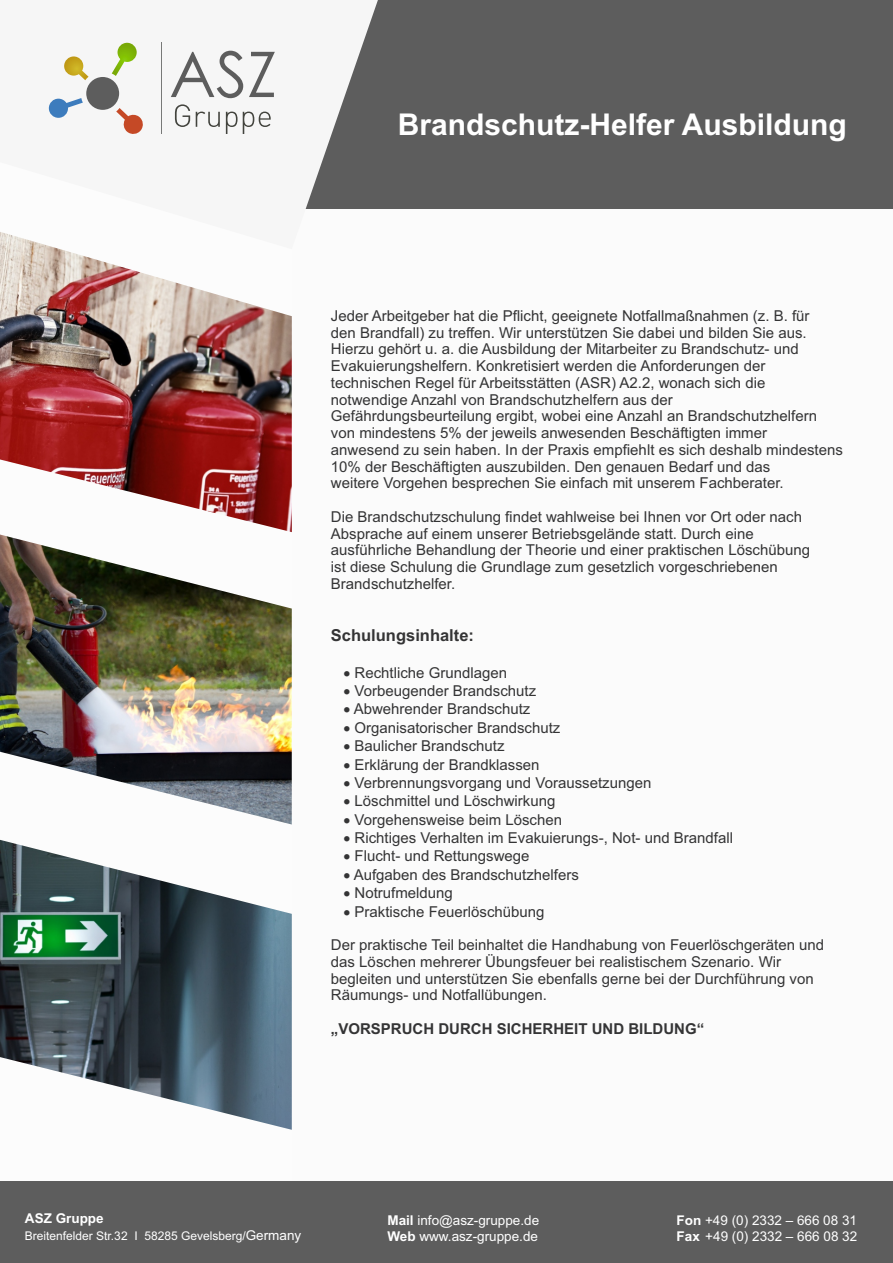
<style>
.page{position:relative;width:893px;height:1263px;background:#fff}
.page>*{position:absolute;margin:0;border:0;box-sizing:border-box;transform-origin:0 0}
.t1{font:63px "Century Gothic";color:#5d5d5d}
.t2{font:700 30px "Arial";color:#fff}
.t3{font:700 16.5px "Arial";color:#343435}
.t4{font:15px/16.8px "Arial";color:#343435}
.t5{font:700 15px "Arial";color:#343435}
.t6{font:13.5px/16.2px "Arial";color:#fff}
.t7{font:700 13.5px "Arial";color:#fff}
.t8{font:13.35px "Arial";color:#fff}
.t9{font:12px "Arial";color:#fff}
.s1{font-size:13.5px}
.s2{font-weight:700}
</style>
<div class="page">
<div style="left:282px;top:205px;width:611px;height:977px;background:#fbfbfb"></div>
<div style="left:247px;top:0;width:646px;height:209px;background:#5d5d5d"></div>
<img style="left:0;top:249px;width:292px;height:575px">
<img style="left:0;top:839px;width:292px;height:291px">
<svg style="left:0;top:0;width:378px;height:249px;fill:#f6f6f6"></svg>
<div style="left:0;top:1181px;width:893px;height:82px;background:#5d5d5d"></div>
<hr style="left:161px;top:43px;width:1px;height:91px;background:#787978">
<svg style="left:175px;top:104px;width:15px;height:23px"></svg>
<svg style="left:196px;top:112px;width:24px;height:15px"></svg>
<svg style="left:226px;top:112px;width:45px;height:22px"></svg>
<svg style="left:64px;top:56px;width:25px;height:24px"></svg>
<svg style="left:112px;top:43px;width:25px;height:33px"></svg>
<svg style="left:116px;top:108px;width:28px;height:27px"></svg>
<svg style="left:49px;top:98px;width:34px;height:20px"></svg>
<div style="left:86px;top:77px;width:33px;height:33px;background:#5d5d5d;border-radius:50%"></div>
<h1 class="t1" style="left:169px;top:50px;width:110px">ASZ</h1>
<h2 class="t2" style="left:398px;top:113px;width:450px">Brandschutz-Helfer Ausbildung</h2>
<p class="t4" style="left:331px;top:309px;width:513px">Jeder Arbeitgeber hat die Pflicht, geeignete Notfallmaßnahmen (z. B. für<br>den Brandfall) zu treffen. Wir unterstützen Sie dabei und bilden Sie aus.<br>Hierzu gehört u. a. die Ausbildung der Mitarbeiter zu Brandschutz- und Evakuierungshelfern. Konkretisiert werden die Anforderungen der technischen Regel für Arbeitsstätten (ASR) A2.2, wonach sich die notwendige Anzahl von Brandschutzhelfern aus der<br>Gefährdungsbeurteilung ergibt, wobei eine Anzahl an Brandschutzhelfern von mindestens 5% der jeweils anwesenden Beschäftigten immer<br>anwesend zu sein haben. In der Praxis empfiehlt es sich deshalb mindestens 10% der Beschäftigten auszubilden. Den genauen Bedarf und das<br>weitere Vorgehen besprechen Sie einfach mit unserem Fachberater.</p>
<p class="t4" style="left:331px;top:510px;width:481px">Die Brandschutzschulung findet wahlweise bei Ihnen vor Ort oder nach Absprache auf einem unserer Betriebsgelände statt. Durch eine ausführliche Behandlung der Theorie und einer praktischen Löschübung ist diese Schulung die Grundlage zum gesetzlich vorgeschriebenen Brandschutzhelfer.</p>
<p class="t3" style="left:331px;top:629px;width:145px">Schulungsinhalte:</p>
<p class="t4" style="left:343px;top:665px;width:165px">• Rechtliche Grundlagen</p>
<p class="t4" style="left:343px;top:684px;width:194px">• Vorbeugender Brandschutz</p>
<p class="t4" style="left:343px;top:702px;width:188px">• Abwehrender Brandschutz</p>
<p class="t4" style="left:343px;top:720px;width:218px">• Organisatorischer Brandschutz</p>
<p class="t4" style="left:343px;top:739px;width:163px">• Baulicher Brandschutz</p>
<p class="t4" style="left:343px;top:757px;width:198px">• Erklärung der Brandklassen</p>
<p class="t4" style="left:343px;top:776px;width:309px">• Verbrennungsvorgang und Voraussetzungen</p>
<p class="t4" style="left:343px;top:794px;width:213px">• Löschmittel und Löschwirkung</p>
<p class="t4" style="left:343px;top:812px;width:220px">• Vorgehensweise beim Löschen</p>
<p class="t4" style="left:343px;top:831px;width:391px">• Richtiges Verhalten im Evakuierungs-, Not- und Brandfall</p>
<p class="t4" style="left:343px;top:849px;width:188px">• Flucht- und Rettungswege</p>
<p class="t4" style="left:343px;top:867px;width:237px">• Aufgaben des Brandschutzhelfers</p>
<p class="t4" style="left:343px;top:886px;width:111px">• Notrufmeldung</p>
<p class="t4" style="left:343px;top:904px;width:203px">• Praktische Feuerlöschübung</p>
<p class="t4" style="left:331px;top:938px;width:495px">Der praktische Teil beinhaltet die Handhabung von Feuerlöschgeräten und das Löschen mehrerer Übungsfeuer bei realistischem Szenario. Wir begleiten und unterstützen Sie ebenfalls gerne bei der Durchführung von Räumungs- und Notfallübungen.</p>
<p class="t5" style="left:331px;top:1023px;width:375px">„VORSPRUCH DURCH SICHERHEIT UND BILDUNG“</p>
<p class="t7" style="left:25px;top:1213px;width:80px">ASZ Gruppe</p>
<p class="t9" style="left:25px;top:1231px;width:278px">Breitenfelder Str.32 I 58285 Gevelsberg/<span class="s1">Germany</span></p>
<p class="t6" style="left:387px;top:1213px;width:153px"><span class="s2">Mail</span> info@asz-gruppe.de<br><span class="s2">Web</span> www.asz-gruppe.de</p>
<p class="t8" style="left:677px;top:1215px;width:182px"><span class="s2">Fon</span> +49 (0) 2332 – 666 08 31</p>
<p class="t6" style="left:677px;top:1229px;width:182px"><span class="s2">Fax</span> +49 (0) 2332 – 666 08 32</p>
</div>
